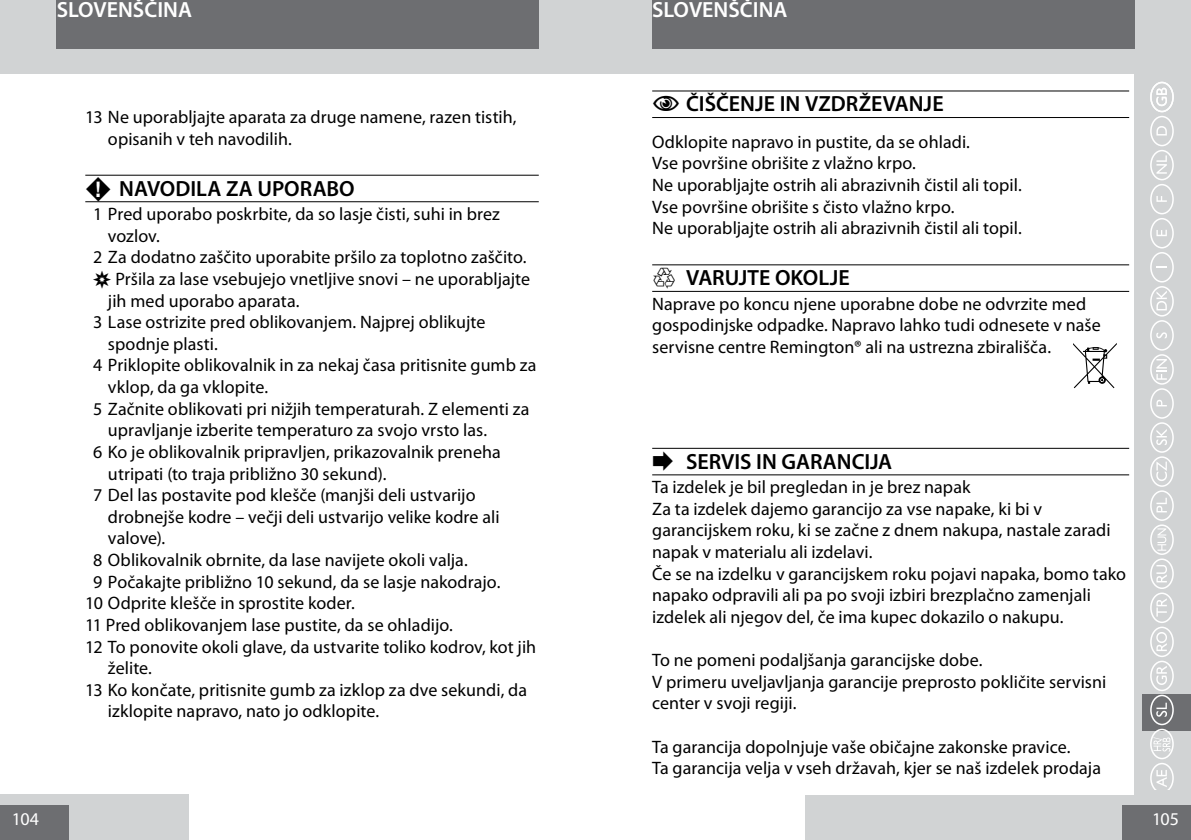
<style>
.page{position:relative;width:1191px;height:840px;background:#fff}
.page>*{position:absolute;margin:0;border:0;box-sizing:border-box;transform-origin:0 0}
.t1{font:600 22px "Myriad Pro";color:#000}
.t2{font:600 22px "Myriad Pro";color:#fff}
.t3{font:18px/21.6px "Myriad Pro";letter-spacing:.005em;color:#000}
.t4{font:18px "Myriad Pro";letter-spacing:-.025em;color:#fff}
.s1{font-family:"Myriad Points";font-weight:400}
.s2{font-family:"Myriad Graphics"}
</style>
<div class="page">
<div style="left:0;top:0;width:595px;height:74px;background:#d1d3d4"></div>
<div style="left:0;top:794px;width:188px;height:45px;background:#d1d3d4"></div>
<div style="left:805px;top:794px;width:386px;height:45px;background:#d1d3d4"></div>
<div style="left:1123px;top:805px;width:68px;height:34px;background:#6d6e71"></div>
<div style="left:0;top:805px;width:68px;height:34px;background:#6d6e71"></div>
<div style="left:595px;top:0;width:596px;height:74px;background:#d1d3d4"></div>
<div style="left:652px;top:0;width:482px;height:48px;background:#6d6e71"></div>
<div style="left:57px;top:0;width:482px;height:49px;background:#6d6e71"></div>
<div style="left:1134px;top:60px;width:57px;height:741px;background:#d1d3d4"></div>
<div style="left:1142px;top:694px;width:49px;height:36px;background:#6d6e71"></div>
<div style="left:1150px;top:116px;width:23px;height:30px;border:2px solid #fff;border-radius:50%"></div>
<svg style="left:1156px;top:126px;width:10px;height:9px"></svg>
<div style="left:1150px;top:150px;width:23px;height:30px;border:2px solid #fff;border-radius:50%"></div>
<svg style="left:1156px;top:155px;width:10px;height:19px"></svg>
<div style="left:1150px;top:184px;width:23px;height:30px;border:2px solid #fff;border-radius:50%"></div>
<svg style="left:1156px;top:196px;width:10px;height:6px"></svg>
<div style="left:1150px;top:218px;width:23px;height:30px;border:2px solid #fff;border-radius:50%"></div>
<svg style="left:1156px;top:230px;width:10px;height:6px"></svg>
<div style="left:1150px;top:252px;width:23px;height:30px;border:2px solid #fff;border-radius:50%"></div>
<svg style="left:1156px;top:266px;width:10px;height:2px"></svg>
<div style="left:1150px;top:286px;width:23px;height:30px;border:2px solid #fff;border-radius:50%"></div>
<svg style="left:1156px;top:292px;width:10px;height:18px"></svg>
<div style="left:1150px;top:320px;width:23px;height:30px;border:2px solid #fff;border-radius:50%"></div>
<svg style="left:1156px;top:332px;width:11px;height:6px"></svg>
<div style="left:1150px;top:354px;width:23px;height:30px;border:2px solid #fff;border-radius:50%"></div>
<svg style="left:1156px;top:359px;width:10px;height:20px"></svg>
<div style="left:1150px;top:388px;width:23px;height:30px;border:2px solid #fff;border-radius:50%"></div>
<svg style="left:1156px;top:400px;width:10px;height:6px"></svg>
<div style="left:1150px;top:422px;width:23px;height:30px;border:2px solid #fff;border-radius:50%"></div>
<svg style="left:1156px;top:429px;width:11px;height:16px"></svg>
<div style="left:1150px;top:456px;width:23px;height:30px;border:2px solid #fff;border-radius:50%"></div>
<svg style="left:1156px;top:461px;width:11px;height:20px"></svg>
<div style="left:1150px;top:490px;width:23px;height:30px;border:2px solid #fff;border-radius:50%"></div>
<svg style="left:1156px;top:498px;width:10px;height:14px"></svg>
<div style="left:1150px;top:524px;width:23px;height:30px;border:2px solid #fff;border-radius:50%"></div>
<svg style="left:1157px;top:528px;width:9px;height:22px"></svg>
<div style="left:1150px;top:558px;width:23px;height:30px;border:2px solid #fff;border-radius:50%"></div>
<svg style="left:1156px;top:565px;width:11px;height:17px"></svg>
<div style="left:1150px;top:592px;width:23px;height:30px;border:2px solid #fff;border-radius:50%"></div>
<svg style="left:1156px;top:599px;width:10px;height:17px"></svg>
<div style="left:1150px;top:626px;width:23px;height:30px;border:2px solid #fff;border-radius:50%"></div>
<svg style="left:1156px;top:632px;width:11px;height:18px"></svg>
<div style="left:1150px;top:660px;width:23px;height:30px;border:2px solid #fff;border-radius:50%"></div>
<svg style="left:1156px;top:666px;width:11px;height:18px"></svg>
<div style="left:1150px;top:694px;width:23px;height:30px;border:2px solid #fff;border-radius:50%"></div>
<svg style="left:1156px;top:702px;width:11px;height:14px"></svg>
<svg style="left:1150px;top:763px;width:23px;height:26px"></svg>
<div style="left:1150px;top:728px;width:23px;height:30px;border:2px solid #fff;border-radius:50%"></div>
<svg style="left:1153px;top:736px;width:17px;height:15px"></svg>
<div style="left:1150px;top:82px;width:23px;height:30px;border:2px solid #fff;border-radius:50%"></div>
<svg style="left:1156px;top:88px;width:11px;height:18px"></svg>
<hr style="left:85px;top:175px;width:454px;height:1px;background:#000">
<hr style="left:85px;top:201px;width:454px;height:1px;background:#000">
<hr style="left:652px;top:90px;width:477px;height:1px;background:#000">
<hr style="left:652px;top:117px;width:477px;height:1px;background:#000">
<hr style="left:652px;top:264px;width:477px;height:1px;background:#000">
<hr style="left:652px;top:291px;width:477px;height:1px;background:#000">
<hr style="left:652px;top:447px;width:477px;height:1px;background:#000">
<hr style="left:652px;top:474px;width:477px;height:1px;background:#000">
<svg style="left:1073px;top:343px;width:43px;height:45px"></svg>
<p class="t2" style="left:57px;top:-5px;width:137px">SLOVENŠČINA</p>
<p class="t3" style="left:108px;top:106px;width:410px;text-indent:-23px">13 Ne uporabljajte aparata za druge namene, razen tistih, opisanih v teh navodilih.</p>
<p class="t1" style="left:85px;top:174px;width:271px"><span class="s1">F</span> NAVODILA ZA UPORABO</p>
<p class="t3" style="left:93px;top:203px;width:408px">1 Pred uporabo poskrbite, da so lasje čisti, suhi in brez</p>
<p class="t3" style="left:108px;top:224px;width:53px">vozlov.</p>
<p class="t3" style="left:93px;top:246px;width:435px">2 Za dodatno zaščito uporabite pršilo za toplotno zaščito.</p>
<p class="t3" style="left:93px;top:267px;width:438px"><span class="s2">,</span> Pršila za lase vsebujejo vnetljive snovi – ne uporabljajte</p>
<p class="t3" style="left:108px;top:289px;width:193px">jih med uporabo aparata.</p>
<p class="t3" style="left:93px;top:311px;width:394px">3 Lase ostrizite pred oblikovanjem. Najprej oblikujte</p>
<p class="t3" style="left:108px;top:332px;width:111px">spodnje plasti.</p>
<p class="t3" style="left:93px;top:354px;width:445px">4 Priklopite oblikovalnik in za nekaj časa pritisnite gumb za</p>
<p class="t3" style="left:108px;top:375px;width:162px">vklop, da ga vklopite.</p>
<p class="t3" style="left:93px;top:397px;width:438px">5 Začnite oblikovati pri nižjih temperaturah. Z elementi za</p>
<p class="t3" style="left:108px;top:419px;width:381px">upravljanje izberite temperaturo za svojo vrsto las.</p>
<p class="t3" style="left:93px;top:440px;width:409px">6 Ko je oblikovalnik pripravljen, prikazovalnik preneha</p>
<p class="t3" style="left:108px;top:462px;width:280px">utripati (to traja približno 30 sekund).</p>
<p class="t3" style="left:93px;top:483px;width:384px">7 Del las postavite pod klešče (manjši deli ustvarijo</p>
<p class="t3" style="left:108px;top:505px;width:393px">drobnejše kodre – večji deli ustvarijo velike kodre ali</p>
<p class="t3" style="left:108px;top:527px;width:59px">valove).</p>
<p class="t3" style="left:93px;top:548px;width:376px">8 Oblikovalnik obrnite, da lase navijete okoli valja.</p>
<p class="t3" style="left:93px;top:570px;width:409px">9 Počakajte približno 10 sekund, da se lasje nakodrajo.</p>
<p class="t3" style="left:85px;top:591px;width:271px">10 Odprite klešče in sprostite koder.</p>
<p class="t3" style="left:85px;top:613px;width:369px">11 Pred oblikovanjem lase pustite, da se ohladijo.</p>
<p class="t3" style="left:85px;top:635px;width:452px">12 To ponovite okoli glave, da ustvarite toliko kodrov, kot jih</p>
<p class="t3" style="left:108px;top:656px;width:46px">želite.</p>
<p class="t3" style="left:85px;top:678px;width:443px">13 Ko končate, pritisnite gumb za izklop za dve sekundi, da</p>
<p class="t3" style="left:108px;top:699px;width:273px">izklopite napravo, nato jo odklopite.</p>
<p class="t2" style="left:652px;top:-5px;width:137px">SLOVENŠČINA</p>
<p class="t1" style="left:652px;top:90px;width:293px"><span class="s1">C</span> ČIŠČENJE IN VZDRŽEVANJE</p>
<p class="t3" style="left:652px;top:131px;width:371px">Odklopite napravo in pustite, da se ohladi.<br>Vse površine obrišite z vlažno krpo.<br>Ne uporabljajte ostrih ali abrazivnih čistil ali topil.<br>Vse površine obrišite s čisto vlažno krpo.<br>Ne uporabljajte ostrih ali abrazivnih čistil ali topil.</p>
<p class="t1" style="left:652px;top:264px;width:199px"><span class="s1">H</span> VARUJTE OKOLJE</p>
<p class="t3" style="left:652px;top:292px;width:450px">Naprave po koncu njene uporabne dobe ne odvrzite med gospodinjske odpadke. Napravo lahko tudi odnesete v naše servisne centre Remington® ali na ustrezna zbirališča.</p>
<p class="t1" style="left:652px;top:447px;width:242px"><span class="s1">E</span> SERVIS IN GARANCIJA</p>
<p class="t3" style="left:652px;top:475px;width:475px">Ta izdelek je bil pregledan in je brez napak<br>Za ta izdelek dajemo garancijo za vse napake, ki bi v garancijskem roku, ki se začne z dnem nakupa, nastale zaradi napak v materialu ali izdelavi.<br>Če se na izdelku v garancijskem roku pojavi napaka, bomo tako napako odpravili ali pa po svoji izbiri brezplačno zamenjali izdelek ali njegov del, če ima kupec dokazilo o nakupu.</p>
<p class="t3" style="left:652px;top:648px;width:455px">To ne pomeni podaljšanja garancijske dobe.<br>V primeru uveljavljanja garancije preprosto pokličite servisni center v svoji regiji.</p>
<p class="t3" style="left:652px;top:735px;width:450px">Ta garancija dopolnjuje vaše običajne zakonske pravice.<br>Ta garancija velja v vseh državah, kjer se naš izdelek prodaja</p>
<p class="t4" style="left:12px;top:807px;width:29px">104</p>
<p class="t4" style="left:1152px;top:807px;width:28px">105</p>
</div>
